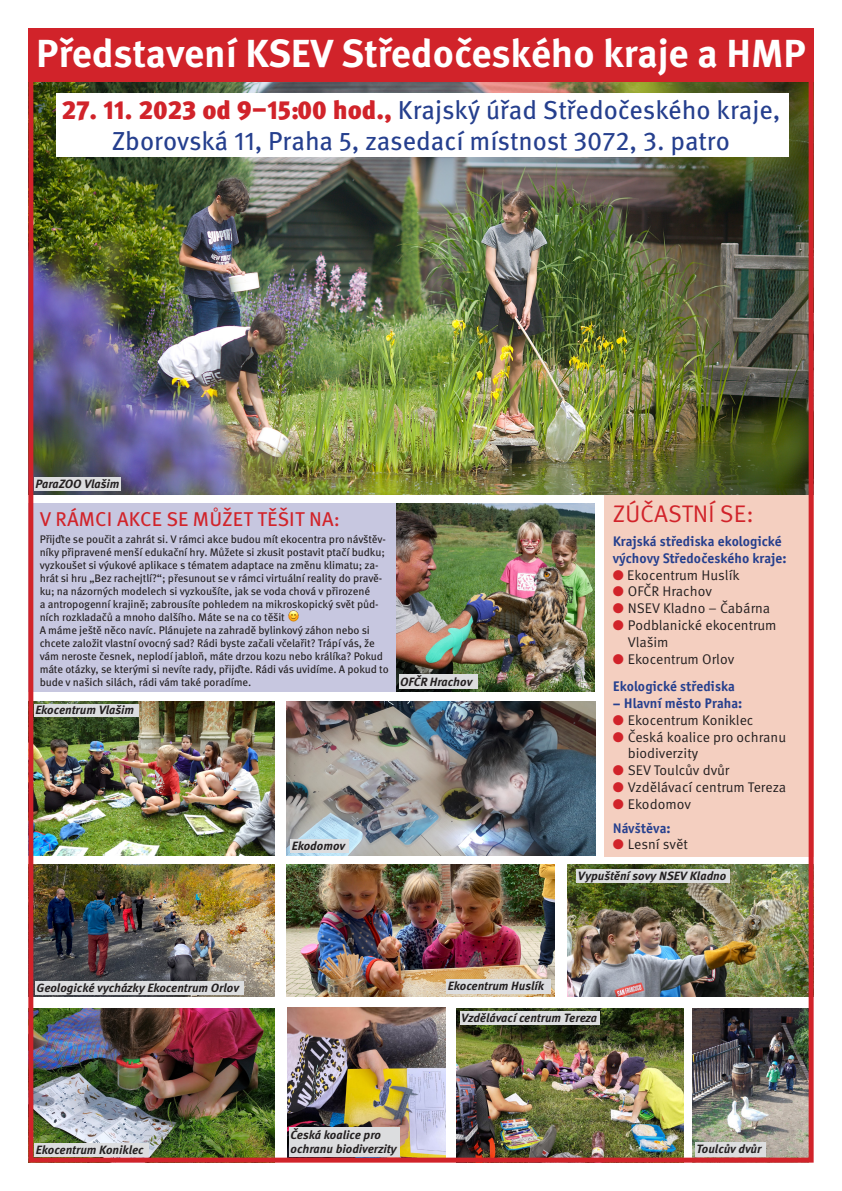
<style>
.page{position:relative;width:842px;height:1191px;background:#fff}
.page>*{position:absolute;margin:0;border:0;box-sizing:border-box;transform-origin:0 0}
.t1{font:700 39.1px "Meta Pro";letter-spacing:-.005em;color:#fff}
.t2{font:26px "Meta Pro";letter-spacing:-.005em;color:#253f8e}
.t3{font:24px "Meta Pro";color:#d1232a}
.t4{font:20px "Meta Pro";letter-spacing:.01em;color:#d1232a}
.t5{font:14px/16.8px "Meta Pro";color:#231f20}
.t6{font:14px "Officina Sans Bold ITC";color:#253f8e}
.t7{font:italic 700 12px/14.4px "Meta Pro";color:#231f20}
.t8{font:11px/13px "Meta Pro";letter-spacing:-.01em;color:#231f20}
.s1{font-weight:900;color:#d1232a}
.s2{color:#d1232a}
</style>
<div class="page">
<div style="left:28px;top:503px;width:370px;height:189px;background:#c7c7e0"></div>
<img style="left:34px;top:82px;width:774px;height:413px">
<div style="left:604px;top:495px;width:209px;height:361px;background:#f4cfc0"></div>
<div style="left:28px;top:28px;width:786px;height:54px;background:#d1232a"></div>
<div style="left:57px;top:94px;width:732px;height:63px;background:#fff"></div>
<img style="left:286px;top:701px;width:309px;height:154px">
<img style="left:34px;top:701px;width:241px;height:154px">
<img style="left:567px;top:865px;width:241px;height:131px">
<img style="left:286px;top:865px;width:268px;height:131px">
<img style="left:34px;top:865px;width:241px;height:131px">
<img style="left:693px;top:1008px;width:115px;height:148px">
<img style="left:287px;top:1007px;width:159px;height:149px">
<img style="left:456px;top:1008px;width:227px;height:148px">
<img style="left:34px;top:1008px;width:241px;height:148px">
<img style="left:396px;top:503px;width:199px;height:189px">
<div style="left:34px;top:477px;width:87px;height:13px;background:#dcdddf"></div>
<div style="left:399px;top:675px;width:78px;height:14px;background:#dcdddf"></div>
<div style="left:34px;top:704px;width:105px;height:12px;background:#dcdddf"></div>
<div style="left:446px;top:979px;width:105px;height:15px;background:#dcdddf"></div>
<div style="left:695px;top:1142px;width:71px;height:14px;background:#dcdddf"></div>
<div style="left:289px;top:1127px;width:111px;height:29px;background:#dcdddf"></div>
<div style="left:290px;top:839px;width:59px;height:14px;background:#dcdddf"></div>
<div style="left:460px;top:1011px;width:139px;height:13px;background:#dcdddf"></div>
<div style="left:34px;top:1143px;width:115px;height:13px;background:#dcdddf"></div>
<div style="left:576px;top:869px;width:153px;height:14px;background:#dcdddf"></div>
<div style="left:35px;top:981px;width:209px;height:13px;background:#dcdddf"></div>
<div style="left:28px;top:28px;width:786px;height:1134px;border:5px solid #d1232a"></div>
<p class="t1" style="left:36px;top:23px;width:771px">Představení KSEV Středočeského kraje a HMP</p>
<p class="t2" style="left:61px;top:90px;width:721px"><span class="s1">27. 11. 2023 od 9–15:00 hod.,</span> Krajský úřad Středočeského kraje,</p>
<p class="t2" style="left:112px;top:121px;width:620px">Zborovská 11, Praha 5, zasedací místnost 3072, 3. patro</p>
<p class="t7" style="left:35px;top:475px;width:86px">ParaZOO Vlašim</p>
<p class="t4" style="left:40px;top:503px;width:302px">V RÁMCI AKCE SE MŮŽET TĚŠIT NA:</p>
<p class="t8" style="left:40px;top:531px;width:348px">Přijďte se poučit a zahrát si. V rámci akce budou mít ekocentra pro návštěv&shy;níky připravené menší edukační hry. Můžete si zkusit postavit ptačí budku; vyzkoušet si výukové aplikace s tématem adaptace na změnu klimatu; za&shy;hrát si hru „Bez rachejtlí?“; přesunout se v rámci virtuální reality do pravě&shy;ku; na názorných modelech si vyzkoušíte, jak se voda chová v přirozené<br>a antropogenní krajině; zabrousíte pohledem na mikroskopický svět půd&shy;ních rozkladačů a mnoho dalšího. Máte se na co těšit</p>
<p class="t8" style="left:40px;top:622px;width:351px">A máme ještě něco navíc. Plánujete na zahradě bylinkový záhon nebo si chcete založit vlastní ovocný sad? Rádi byste začali včelařit? Trápí vás, že vám neroste česnek, neplodí jabloň, máte drzou kozu nebo králíka? Pokud máte otázky, se kterými si nevíte rady, přijďte. Rádi vás uvidíme. A pokud to bude v našich silách, rádi vám také poradíme.</p>
<p class="t7" style="left:35px;top:702px;width:100px">Ekocentrum Vlašim</p>
<p class="t7" style="left:400px;top:674px;width:74px">OFČR Hrachov</p>
<p class="t7" style="left:292px;top:837px;width:55px">Ekodomov</p>
<p class="t3" style="left:613px;top:496px;width:142px">ZÚČASTNÍ SE:</p>
<p class="t6" style="left:613px;top:532px;width:171px">Krajská střediska ekologické</p>
<p class="t6" style="left:613px;top:549px;width:175px">výchovy Středočeského kraje:</p>
<p class="t5" style="left:613px;top:565px;width:128px"><span class="s2">●</span> Ekocentrum Huslík</p>
<p class="t5" style="left:613px;top:582px;width:101px"><span class="s2">●</span> OFČR Hrachov</p>
<p class="t5" style="left:613px;top:599px;width:159px"><span class="s2">●</span> NSEV Kladno – Čabárna</p>
<p class="t5" style="left:628px;top:616px;width:150px;text-indent:-15px"><span class="s2">●</span> Podblanické ekocentrum<br>Vlašim</p>
<p class="t5" style="left:613px;top:649px;width:123px"><span class="s2">●</span> Ekocentrum Orlov</p>
<p class="t6" style="left:613px;top:678px;width:124px">Ekologické střediska</p>
<p class="t6" style="left:613px;top:694px;width:131px">– Hlavní město Praha:</p>
<p class="t5" style="left:613px;top:710px;width:142px"><span class="s2">●</span> Ekocentrum Koniklec</p>
<p class="t5" style="left:628px;top:727px;width:160px;text-indent:-15px"><span class="s2">●</span> Česká koalice pro ochranu biodiverzity</p>
<p class="t5" style="left:613px;top:761px;width:118px"><span class="s2">●</span> SEV Toulcův dvůr</p>
<p class="t5" style="left:613px;top:778px;width:175px"><span class="s2">●</span> Vzdělávací centrum Tereza</p>
<p class="t5" style="left:613px;top:794px;width:80px"><span class="s2">●</span> Ekodomov</p>
<p class="t6" style="left:613px;top:819px;width:59px">Návštěva:</p>
<p class="t5" style="left:613px;top:835px;width:76px"><span class="s2">●</span> Lesní svět</p>
<p class="t7" style="left:578px;top:868px;width:150px">Vypuštění sovy NSEV Kladno</p>
<p class="t7" style="left:36px;top:979px;width:204px">Geologické vycházky Ekocentrum Orlov</p>
<p class="t7" style="left:448px;top:978px;width:98px">Ekocentrum Huslík</p>
<p class="t7" style="left:461px;top:1009px;width:137px">Vzdělávací centrum Tereza</p>
<p class="t7" style="left:36px;top:1141px;width:109px">Ekocentrum Koniklec</p>
<p class="t7" style="left:291px;top:1126px;width:108px">Česká koalice pro ochranu biodiverzity</p>
<p class="t7" style="left:696px;top:1140px;width:67px">Toulcův dvůr</p>
</div>
